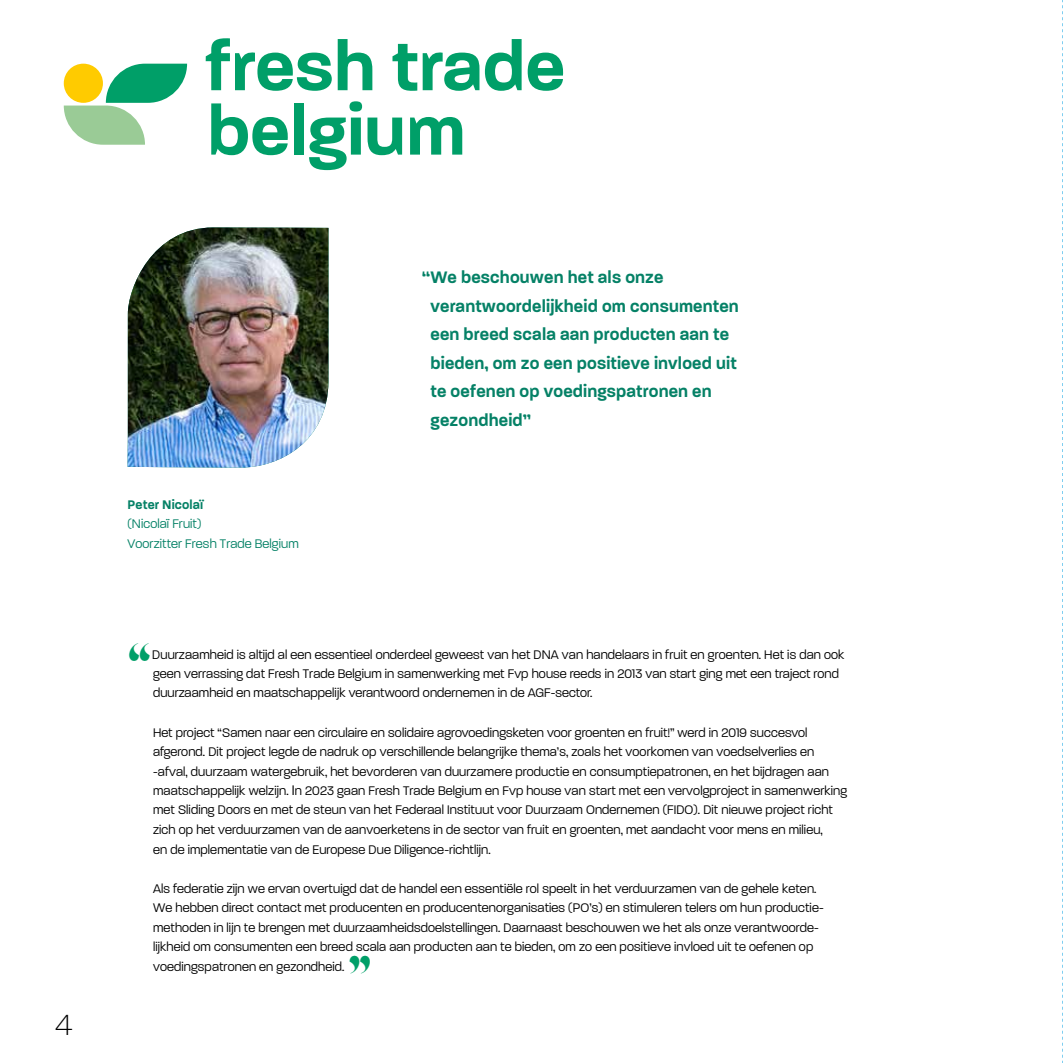
<style>
.page{position:relative;width:1063px;height:1063px;background:#fff}
.page>*{position:absolute;margin:0;border:0;box-sizing:border-box;transform-origin:0 0}
.t1{font:51px "Lust";color:#009f68;scale:.95 1}
.t2{font:200 31.5px "Paralucent";color:#000;scale:.95 1}
.t3{font:600 18px/28.5px "Paralucent";letter-spacing:.01em;color:#058166;scale:.95 1}
.t4{font:300 13.5px/19.5px "Paralucent";letter-spacing:.01em;color:#000;scale:.95 1}
.t5{font:300 13.5px/19.5px "Paralucent";letter-spacing:.01em;color:#058166;scale:.95 1}
.t6{font:600 13.5px "Paralucent";letter-spacing:.01em;color:#058166;scale:.95 1}
.s1{font-size:15px}
</style>
<div class="page">
<img style="left:128px;top:227px;width:200px;height:241px">
<svg style="left:64px;top:64px;width:123px;height:81px"></svg>
<svg style="left:206px;top:38px;width:126px;height:53px"></svg>
<svg style="left:338px;top:39px;width:34px;height:51px"></svg>
<svg style="left:392px;top:44px;width:25px;height:47px"></svg>
<svg style="left:423px;top:52px;width:56px;height:39px"></svg>
<svg style="left:485px;top:39px;width:37px;height:52px"></svg>
<svg style="left:528px;top:53px;width:36px;height:38px"></svg>
<svg style="left:211px;top:103px;width:77px;height:52px"></svg>
<div style="left:294px;top:103px;width:10px;height:52px;background:#009f68"></div>
<svg style="left:309px;top:101px;width:53px;height:69px"></svg>
<svg style="left:368px;top:118px;width:34px;height:37px"></svg>
<svg style="left:410px;top:117px;width:52px;height:38px"></svg>
<svg style="left:1062px;top:0;width:1px;height:1063px"></svg>
<h2 class="t2" style="left:55px;top:1006px;width:19px">4</h2>
<p class="t6" style="left:128px;top:496px;width:81px">Peter Nicolaï</p>
<p class="t5" style="left:128px;top:514px;width:182px">(Nicolaï Fruit)<br>Voorzitter Fresh Trade Belgium</p>
<h3 class="t3" style="left:431px;top:263px;width:326px;text-indent:-9px">“We beschouwen het als onze verantwoordelijkheid om consumenten een breed scala aan producten aan te bieden, om zo een positieve invloed uit te oefenen op voedingspatronen en gezondheid”</h3>
<h1 class="t1" style="left:128px;top:634px;width:27px">“</h1>
<p class="t4" style="left:152px;top:644px;width:730px">Duurzaamheid is altijd al een essentieel onderdeel geweest van het DNA van handelaars in fruit en groenten. Het is dan ook geen verrassing dat Fresh Trade Belgium in samenwerking met Fvp house reeds in 2013 van start ging met een traject rond duurzaamheid en maatschappelijk verantwoord ondernemen in de AGF-sector.</p>
<p class="t4" style="left:153px;top:722px;width:732px">Het project “Samen naar een circulaire en solidaire agrovoedingsketen voor groenten en fruit!” werd in 2019 succesvol afgerond. Dit project legde de nadruk op verschillende belangrijke thema’s, zoals het voorkomen van voedselverlies en -afval, duurzaam watergebruik, het bevorderen van duurzamere productie en consumptiepatronen, en het bijdragen aan maatschappelijk welzijn. <span class="s1">I</span>n 2023 gaan Fresh Trade Belgium en Fvp house van start met een vervolgproject in samenwerking met Sliding Doors en met de steun van het Federaal Instituut voor Duurzaam Ondernemen (FIDO). Dit nieuwe project richt zich op het verduurzamen van de aanvoerketens in de sector van fruit en groenten, met aandacht voor mens en milieu,<br>en de implementatie van de Europese Due Diligence-richtlijn.</p>
<p class="t4" style="left:153px;top:878px;width:706px">Als federatie zijn we ervan overtuigd dat de handel een essentiële rol speelt in het verduurzamen van de gehele keten.<br>We hebben direct contact met producenten en producentenorganisaties (PO’s) en stimuleren telers om hun productie&shy;methoden in lijn te brengen met duurzaamheidsdoelstellingen. Daarnaast beschouwen we het als onze verantwoorde&shy;lijkheid om consumenten een breed scala aan producten aan te bieden, om zo een positieve invloed uit te oefenen op voedingspatronen en gezondheid.</p>
<h1 class="t1" style="left:348px;top:946px;width:27px">”</h1>
</div>
